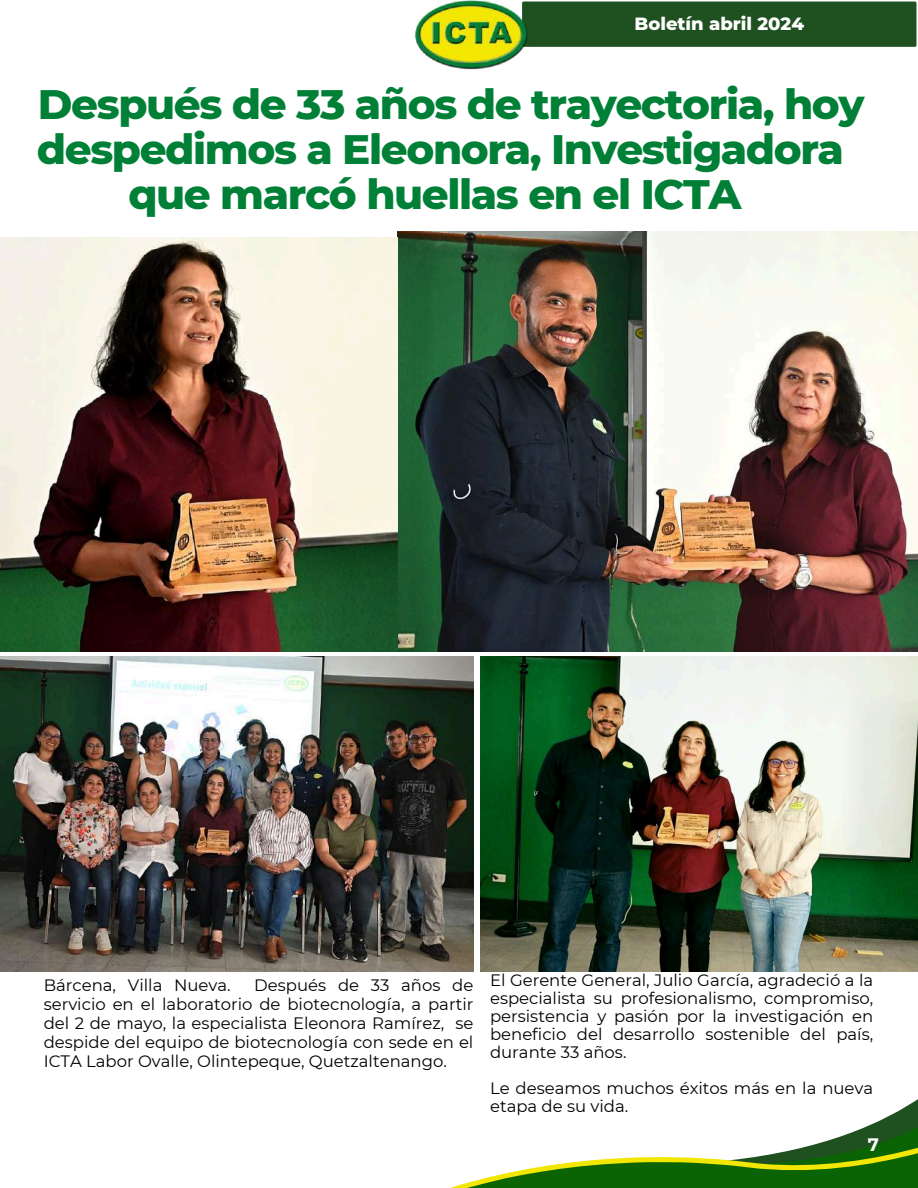
<style>
.page{position:relative;width:918px;height:1188px;background:#fff}
.page>*{position:absolute;margin:0;border:0;box-sizing:border-box;transform-origin:0 0}
.t1{font:800 42px "Montserrat";letter-spacing:-.035em;color:#008037}
.t2{font:800 18px "Montserrat";color:#fff}
.t3{font:700 18px "Montserrat";color:#fff}
.t4{font:16.5px/18px "Montserrat";color:#000;text-align:justify}
</style>
<div class="page">
<div style="left:530px;top:1px;width:387px;height:46px;background:#1f5020"></div>
<img style="left:414px;top:0;width:116px;height:70px">
<svg style="left:450px;top:1099px;width:468px;height:89px"></svg>
<img style="left:0;top:656px;width:474px;height:315px">
<img style="left:397px;top:231px;width:521px;height:420px">
<img style="left:0;top:237px;width:397px;height:414px">
<img style="left:481px;top:656px;width:437px;height:315px">
<p class="t2" style="left:634px;top:12px;width:171px">Boletín abril 2024</p>
<h1 class="t1" style="left:38px;top:78px;width:828px">Después de 33 años de trayectoria, hoy</h1>
<h1 class="t1" style="left:37px;top:123px;width:809px">despedimos a Eleonora, Investigadora</h1>
<h1 class="t1" style="left:128px;top:168px;width:615px">que marcó huellas en el ICTA</h1>
<p class="t4" style="left:44px;top:975px;width:431px;line-height:19.2px;text-indent:211px">Después de 33 años de servicio en el laboratorio de biotecnología, a partir del 2 de mayo, la especialista Eleonora Ramírez, se despide del equipo de biotecnología con sede en el ICTA Labor Ovalle, Olintepeque, Quetzaltenango.</p>
<p class="t4" style="left:44px;top:976px;width:189px">Bárcena, Villa Nueva.</p>
<p class="t4" style="left:490px;top:971px;width:385px">El Gerente General, Julio García, agradeció a la especialista su profesionalismo, compromiso, persistencia y pasión por la investigación en beneficio del desarrollo sostenible del país, durante 33 años.</p>
<p class="t4" style="left:490px;top:1079px;width:385px">Le deseamos muchos éxitos más en la nueva etapa de su vida.</p>
<p class="t3" style="left:868px;top:1134px;width:28px">74</p>
</div>
